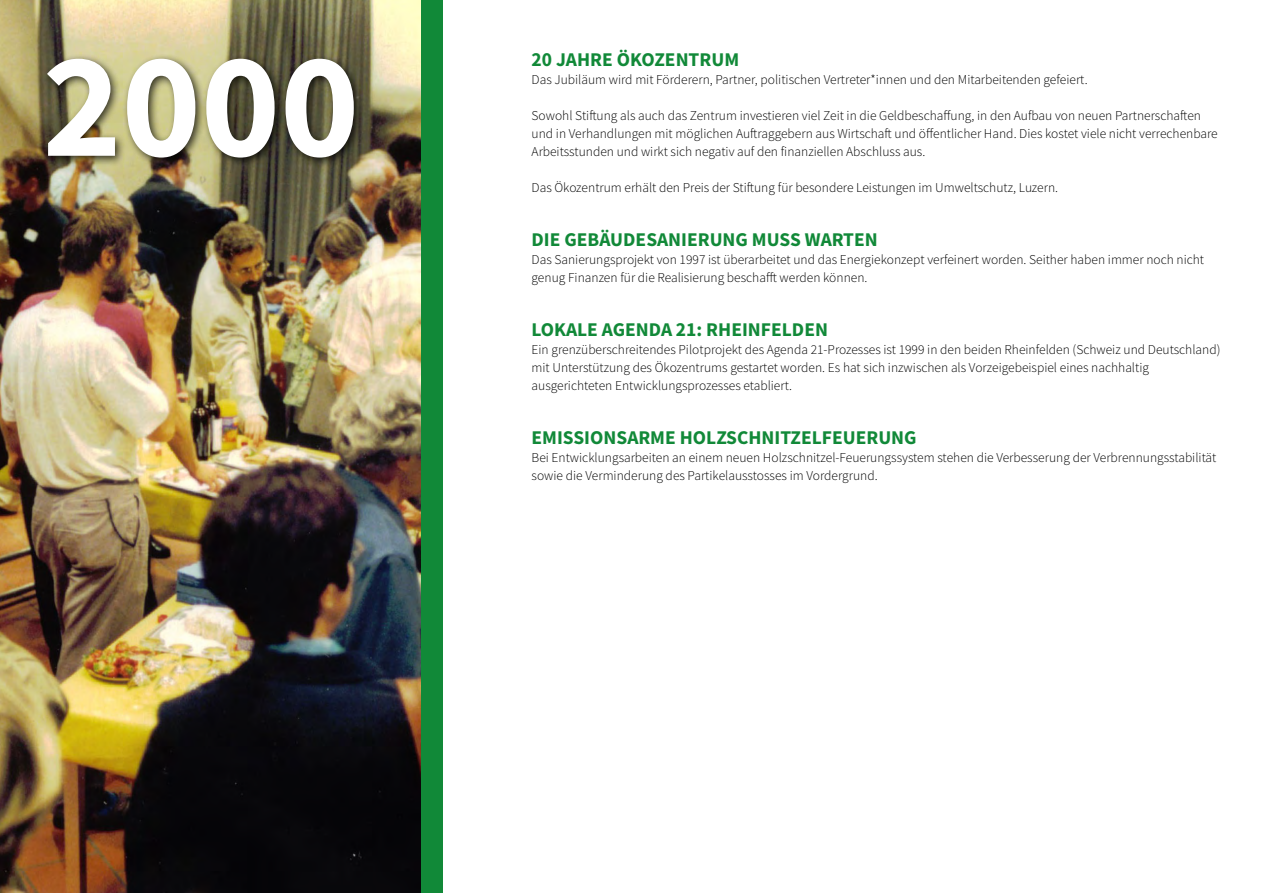
<style>
.page{position:relative;width:1263px;height:893px;background:#fff}
.page>*{position:absolute;margin:0;border:0;box-sizing:border-box;transform-origin:0 0}
.t1{font:150px "Source Sans Variable";color:#fff}
.t2{font:19.5px "Source Sans Variable";color:#118938}
.t3{font:13.5px/18px "Source Sans Variable";color:#000}
</style>
<div class="page">
<div style="left:0;top:0;width:442px;height:893px;background:#118938"></div>
<img style="left:0;top:0;width:421px;height:893px">
<div style="left:43px;top:53px;width:322px;height:115px;background:#000;opacity:.75"></div>
<h1 class="t1" style="left:43px;top:15px;width:318px">2000</h1>
<h2 class="t2" style="left:531px;top:48px;width:209px">20 JAHRE ÖKOZENTRUM</h2>
<p class="t3" style="left:531px;top:70px;width:558px">Das Jubiläum wird mit Förderern, Partner, politischen Vertreter*innen und den Mitarbeitenden gefeiert.</p>
<p class="t3" style="left:531px;top:106px;width:688px">Sowohl Stiftung als auch das Zentrum investieren viel Zeit in die Geldbeschaffung, in den Aufbau von neuen Partnerschaften und in Verhandlungen mit möglichen Auftraggebern aus Wirtschaft und öffentlicher Hand. Dies kostet viele nicht verrechenbare<br>Arbeitsstunden und wirkt sich negativ auf den finanziellen Abschluss aus.</p>
<p class="t3" style="left:531px;top:178px;width:528px">Das Ökozentrum erhält den Preis der Stiftung für besondere Leistungen im Umweltschutz, Luzern.</p>
<h2 class="t2" style="left:531px;top:228px;width:348px">DIE GEBÄUDESANIERUNG MUSS WARTEN</h2>
<p class="t3" style="left:531px;top:250px;width:674px">Das Sanierungsprojekt von 1997 ist überarbeitet und das Energiekonzept verfeinert worden. Seither haben immer noch nicht genug Finanzen für die Realisierung beschafft werden können.</p>
<h2 class="t2" style="left:531px;top:318px;width:298px">LOKALE AGENDA 21: RHEINFELDEN</h2>
<p class="t3" style="left:531px;top:340px;width:690px">Ein grenzüberschreitendes Pilotprojekt des Agenda 21-Prozesses ist 1999 in den beiden Rheinfelden (Schweiz und Deutschland) mit Unterstützung des Ökozentrums gestartet worden. Es hat sich inzwischen als Vorzeigebeispiel eines nachhaltig ausgerichteten Entwicklungsprozesses etabliert.</p>
<h2 class="t2" style="left:531px;top:426px;width:387px">EMISSIONSARME HOLZSCHNITZELFEUERUNG</h2>
<p class="t3" style="left:531px;top:448px;width:686px">Bei Entwicklungsarbeiten an einem neuen Holzschnitzel-Feuerungssystem stehen die Verbesserung der Verbrennungsstabilität sowie die Verminderung des Partikelausstosses im Vordergrund.</p>
</div>
